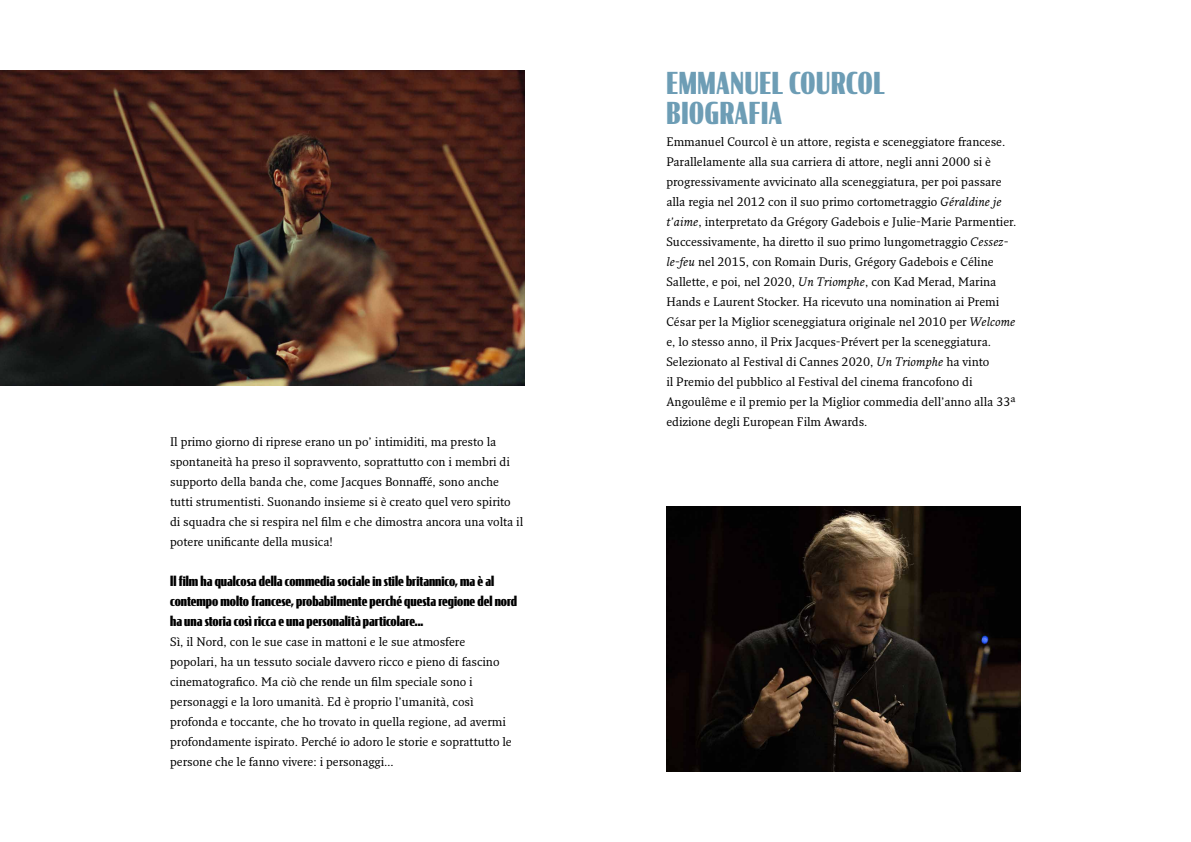
<style>
.page{position:relative;width:1191px;height:842px;background:#fff}
.page>*{position:absolute;margin:0;border:0;box-sizing:border-box;transform-origin:0 0}
.t1{font:900 30px/30px "Condor Comp";letter-spacing:.025em;color:#6d9db5}
.t2{font:900 14px/20px "Condor Comp";color:#000}
.t3{font:12px/20px "Fresco Pro";color:#000}
.s1{font-style:italic}
</style>
<div class="page">
<img style="left:0;top:71px;width:524px;height:315px">
<img style="left:666px;top:506px;width:354px;height:265px">
<p class="t3" style="left:170px;top:431px;width:354px">Il primo giorno di riprese erano un po’ intimiditi, ma presto la spontaneità ha preso il sopravvento, soprattutto con i membri di supporto della banda che, come Jacques Bonnaffé, sono anche tutti strumentisti. Suonando insieme si è creato quel vero spirito di squadra che si respira nel film e che dimostra ancora una volta il potere unificante della musica!</p>
<p class="t2" style="left:170px;top:571px;width:348px">Il film ha qualcosa della commedia sociale in stile britannico, ma è al contempo molto francese, probabilmente perché questa regione del nord ha una storia così ricca e una personalità particolare...</p>
<p class="t3" style="left:170px;top:631px;width:343px">Sì, il Nord, con le sue case in mattoni e le sue atmosfere popolari, ha un tessuto sociale davvero ricco e pieno di fascino cinematografico. Ma ciò che rende un film speciale sono i personaggi e la loro umanità. Ed è proprio l’umanità, così profonda e toccante, che ho trovato in quella regione, ad avermi profondamente ispirato. Perché io adoro le storie e soprattutto le persone che le fanno vivere: i personaggi…</p>
<h1 class="t1" style="left:666px;top:68px;width:220px">EMMANUEL COURCOL<br>BIOGRAFIA</h1>
<p class="t3" style="left:666px;top:131px;width:352px">Emmanuel Courcol è un attore, regista e sceneggiatore francese.<br>Parallelamente alla sua carriera di attore, negli anni 2000 si è progressivamente avvicinato alla sceneggiatura, per poi passare alla regia nel 2012 con il suo primo cortometraggio <span class="s1">Géraldine je t’aime</span>, interpretato da Grégory Gadebois e Julie-Marie Parmentier.<br>Successivamente, ha diretto il suo primo lungometraggio <span class="s1">Cessez&shy;le-feu</span> nel 2015, con Romain Duris, Grégory Gadebois e Céline Sallette, e poi, nel 2020, <span class="s1">Un Triomphe</span>, con Kad Merad, Marina Hands e Laurent Stocker. Ha ricevuto una nomination ai Premi César per la Miglior sceneggiatura originale nel 2010 per <span class="s1">Welcome </span>e, lo stesso anno, il Prix Jacques-Prévert per la sceneggiatura.<br>Selezionato al Festival di Cannes 2020, <span class="s1">Un Triomphe</span> ha vinto<br>il Premio del pubblico al Festival del cinema francofono di Angoulême e il premio per la Miglior commedia dell’anno alla 33ª edizione degli European Film Awards.</p>
</div>
